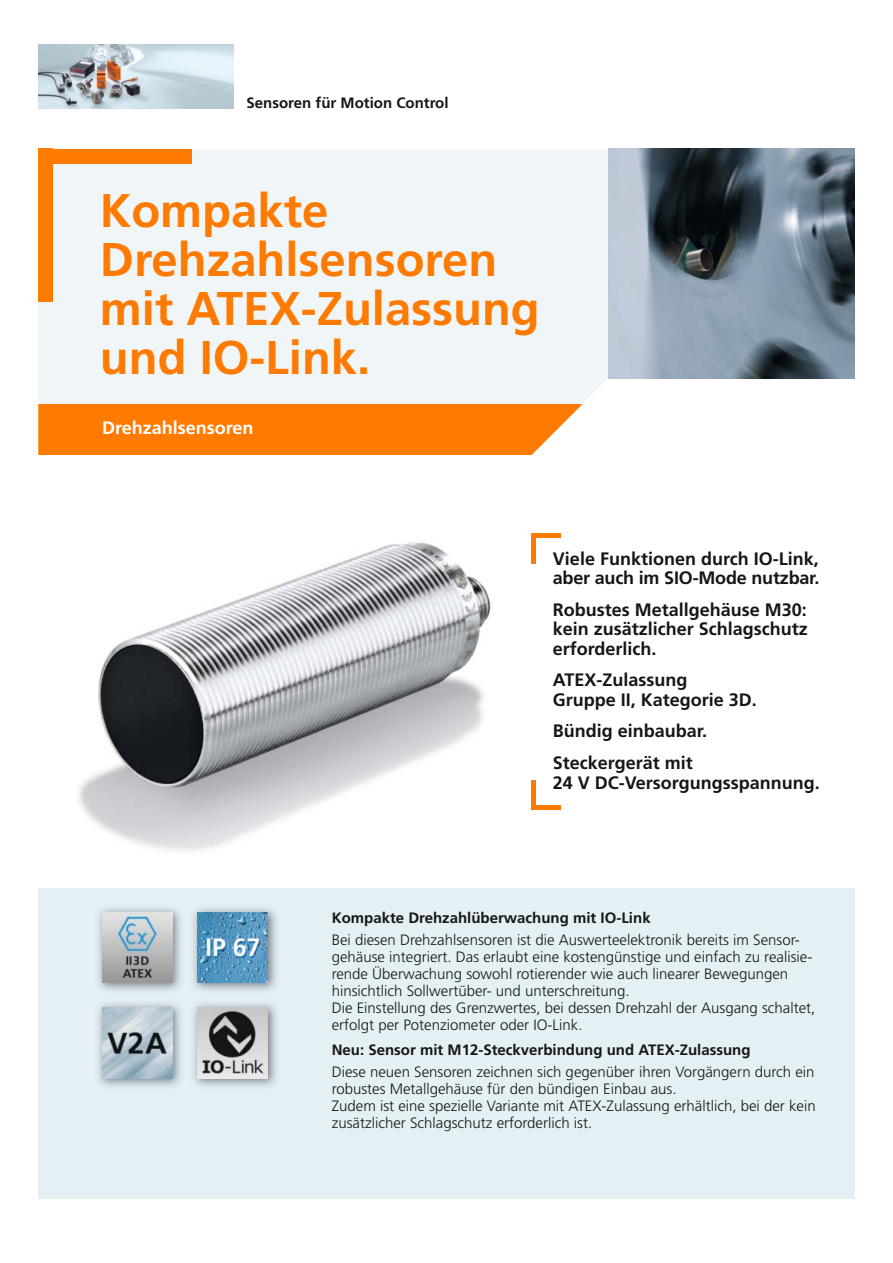
<style>
.page{position:relative;width:893px;height:1263px;background:#fff}
.page>*{position:absolute;margin:0;border:0;box-sizing:border-box;transform-origin:0 0}
.t1{font:700 47.25px/48.9px "Frutiger LT Com";color:#ff7a00}
.t2{font:700 18px/19.2px "Frutiger LT Com";color:#151616}
.t3{font:700 18px "Frutiger LT Com";color:#fff}
.t4{font:300 15px/17px "Frutiger LT Com";color:#151616}
.t5{font:700 15px "Frutiger LT Com";color:#151616}
</style>
<div class="page">
<img style="left:38px;top:542px;width:468px;height:347px">
<div style="left:38px;top:889px;width:817px;height:310px;background:#e5f0f5"></div>
<div style="left:38px;top:149px;width:570px;height:255px;background:#f0f6f8"></div>
<img style="left:608px;top:149px;width:247px;height:229px">
<div style="left:38px;top:404px;width:545px;height:51px;background:#ff7a00"></div>
<div style="left:38px;top:149px;width:153px;height:15px;background:#ff7a00"></div>
<div style="left:38px;top:149px;width:15px;height:153px;background:#ff7a00"></div>
<img style="left:98px;top:908px;width:179px;height:179px">
<img style="left:102px;top:912px;width:70px;height:70px">
<img style="left:188px;top:908px;width:1px;height:179px">
<img style="left:198px;top:912px;width:70px;height:70px">
<img style="left:102px;top:1008px;width:70px;height:70px">
<img style="left:189px;top:998px;width:88px;height:1px">
<img style="left:198px;top:1008px;width:70px;height:70px">
<hr style="left:531px;top:534px;width:30px;height:4px;background:#ff7a00">
<div style="left:531px;top:534px;width:5px;height:29px;background:#ff7a00"></div>
<hr style="left:531px;top:806px;width:30px;height:4px;background:#ff7a00">
<div style="left:531px;top:780px;width:5px;height:30px;background:#ff7a00"></div>
<img style="left:38px;top:45px;width:196px;height:63px">
<p class="t5" style="left:247px;top:97px;width:203px">Sensoren für Motion Control</p>
<h1 class="t1" style="left:100px;top:190px;width:441px">Kompakte<br>Drehzahlsensoren mit ATEX-Zulassung und IO-Link.</h1>
<p class="t3" style="left:102px;top:420px;width:153px">Drehzahlsensoren</p>
<p class="t2" style="left:553px;top:551px;width:268px">Viele Funktionen durch IO-Link, aber auch im SIO-Mode nutzbar.</p>
<p class="t2" style="left:553px;top:602px;width:257px;text-align:justify">Robustes Metallgehäuse M30: kein zusätzlicher Schlagschutz erforderlich.</p>
<p class="t2" style="left:553px;top:672px;width:206px">ATEX-Zulassung<br>Gruppe II, Kategorie 3D.</p>
<p class="t2" style="left:553px;top:717px;width:156px;line-height:32px">Bündig einbaubar.<br>Steckergerät mit</p>
<p class="t2" style="left:553px;top:774px;width:269px">24 V DC-Versorgungsspannung.</p>
<p class="t5" style="left:332px;top:912px;width:320px">Kompakte Drehzahlüberwachung mit IO-Link</p>
<p class="t4" style="left:332px;top:932px;width:485px">Bei diesen Drehzahlsensoren ist die Auswerteelektronik bereits im Sensor&shy;gehäuse integriert. Das erlaubt eine kostengünstige und einfach zu realisie&shy;rende Überwachung sowohl rotierender wie auch linearer Bewegungen hinsichtlich Sollwertüber- und unterschreitung.<br>Die Einstellung des Grenzwertes, bei dessen Drehzahl der Ausgang schaltet, erfolgt per Potenziometer oder IO-Link.</p>
<p class="t5" style="left:332px;top:1044px;width:420px">Neu: Sensor mit M12-Steckverbindung und ATEX-Zulassung</p>
<p class="t4" style="left:332px;top:1064px;width:486px">Diese neuen Sensoren zeichnen sich gegenüber ihren Vorgängern durch ein robustes Metallgehäuse für den bündigen Einbau aus.<br>Zudem ist eine spezielle Variante mit ATEX-Zulassung erhältlich, bei der kein zusätzlicher Schlagschutz erforderlich ist.</p>
</div>
